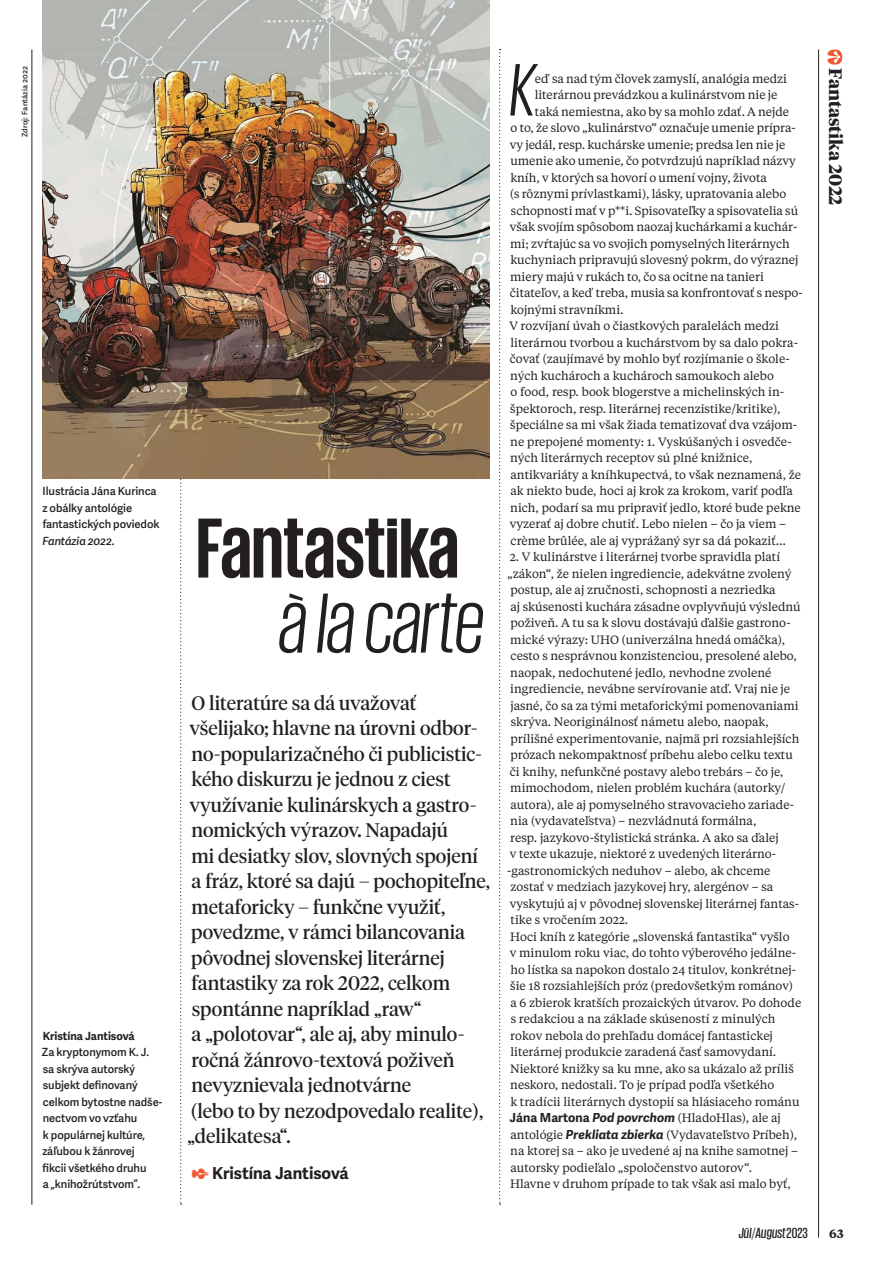
<style>
.page{position:relative;width:893px;height:1263px;background:#fff}
.page>*{position:absolute;margin:0;border:0;box-sizing:border-box;transform-origin:0 0}
.Headline-58{font:700 87px/75px "Giorgio Sans";letter-spacing:-.005em;color:#231f20;text-align:right}
.Text_Iniciala-Tight{font:italic 75.9px "Giorgio Sans";color:#231f20}
.Perex_13{font:19.5px/25.5px "Tiempos Headline";color:#231f20}
.t1{font:700 18px "Tiempos Headline";color:#231f20}
.Autor{font:700 16.5px "Adelle Sans";letter-spacing:-.005em;color:#231f20}
.t2{font:italic 500 15px "Giorgio Sans";letter-spacing:.01em;color:#231f20}
.Text-Tiempos-Stlpcek{font:12px/16.5px "Tiempos Text VF";color:#231f20}
.Text{font:12px/16.5px "Tiempos Text VF";color:#231f20}
.Text_Iniciala-Tight-2{font:12px "Tiempos Text VF";color:#231f20}
.t3{font:700 12px "Tiempos Text";color:#231f20}
.Bio___Popisky{font:600 11.25px/16.5px "Adelle Sans";letter-spacing:-.005em;color:#231f20}
.Bio___Popisky-2{font:700 11.25px "Adelle Sans";letter-spacing:-.005em;color:#231f20}
.t4{font:600 7.5px "Adelle Sans";letter-spacing:.02em;color:#231f20}
.s1{font-style:italic}
.s2{font-weight:400;font-style:italic}
.s3{font-family:"Ohno Blazeface 12 Point";font-weight:400;font-size:18px;color:#f05932}
.s4{font-family:"Adelle Sans";font-weight:700;font-size:12.45px}
.s5{font-family:"Adelle Sans";font-weight:700;font-style:italic;font-size:12.45px}
.s6{font-weight:400}
.s7{font-style:normal}
</style>
<div class="page">
<svg style="left:180px;top:478px;width:2px;height:727px"></svg>
<svg style="left:499px;top:49px;width:2px;height:1156px"></svg>
<img style="left:43px;top:0;width:446px;height:478px">
<svg style="left:827px;top:49px;width:15px;height:16px"></svg>
<hr style="left:32px;top:50px;width:1px;height:1155px;background:#231f20">
<hr style="left:818px;top:50px;width:1px;height:1188px;background:#231f20">
<p class="t4" style="left:21px;top:137px;width:73px;rotate:-90deg">Zdroj: Fantázia 2022</p>
<p class="Bio___Popisky" style="left:42px;top:483px;width:119px">Ilustrácia Jána Kurinca z obálky antológie fantastických poviedok<br><span class="s1">Fantázia 2022</span>.</p>
<p class="Bio___Popisky-2" style="left:43px;top:1029px;width:94px">Kristína Jantisová</p>
<p class="Bio___Popisky" style="left:42px;top:1044px;width:122px">Za kryptonymom K. J. sa skrýva autorský subjekt definovaný celkom bytostne nadše&shy;nectvom vo vzťahu<br>k populárnej kultúre, záľubou k žánrovej<br>fikcii všetkého druhu<br>a „knihožrútstvom“.</p>
<p class="Headline-58" style="left:196px;top:508px;width:289px">Fantastika <span class="s2">à la carte</span></p>
<p class="Perex_13" style="left:188px;top:689px;width:304px">O literatúre sa dá uvažovať všelijako; hlavne na úrovni odbor&shy;no-popularizačného či publicistic&shy;kého diskurzu je jednou z ciest využívanie kulinárskych a gastro&shy;nomických výrazov. Napadajú<br>mi desiatky slov, slovných spojení<br>a fráz, ktoré sa dajú – pochopiteľne, metaforicky – funkčne využiť, povedzme, v rámci bilancovania pôvodnej slovenskej literárnej fantastiky za rok 2022, celkom spontánne napríklad „raw“<br>a „polotovar“, ale aj, aby minulo&shy;ročná žánrovo-textová poživeň nevyznievala jednotvárne<br>(lebo to by nezodpovedalo realite), „delikatesa“.</p>
<p class="Autor" style="left:192px;top:1163px;width:158px"><span class="s3">✒</span> Kristína Jantisová</p>
<p class="Text_Iniciala-Tight" style="left:510px;top:53px;width:27px">K</p>
<p class="Text_Iniciala-Tight-2" style="left:535px;top:70px;width:253px">eď sa nad tým človek zamyslí, analógia medzi</p>
<p class="Text_Iniciala-Tight-2" style="left:535px;top:87px;width:244px">literárnou prevádzkou a kulinárstvom nie je</p>
<p class="Text_Iniciala-Tight-2" style="left:535px;top:103px;width:256px">taká nemiestna, ako by sa mohlo zdať. A nejde</p>
<p class="Text_Iniciala-Tight-2" style="left:511px;top:120px;width:287px">o to, že slovo „kulinárstvo“ označuje umenie prípra-</p>
<p class="Text_Iniciala-Tight-2" style="left:510px;top:136px;width:277px">vy jedál, resp. kuchárske umenie; predsa len nie je</p>
<p class="Text_Iniciala-Tight-2" style="left:510px;top:153px;width:287px">umenie ako umenie, čo potvrdzujú napríklad názvy</p>
<p class="Text_Iniciala-Tight-2" style="left:510px;top:169px;width:258px">kníh, v ktorých sa hovorí o umení vojny, života</p>
<p class="Text_Iniciala-Tight-2" style="left:510px;top:186px;width:278px">(s rôznymi prívlastkami), lásky, upratovania alebo</p>
<p class="Text_Iniciala-Tight-2" style="left:511px;top:202px;width:289px">schopnosti mať v p**i. Spisovateľky a spisovatelia sú</p>
<p class="Text_Iniciala-Tight-2" style="left:510px;top:219px;width:289px">však svojím spôsobom naozaj kuchárkami a kuchár-</p>
<p class="Text_Iniciala-Tight-2" style="left:510px;top:235px;width:281px">mi; zvŕtajúc sa vo svojich pomyselných literárnych</p>
<p class="Text_Iniciala-Tight-2" style="left:510px;top:252px;width:289px">kuchyniach pripravujú slovesný pokrm, do výraznej</p>
<p class="Text_Iniciala-Tight-2" style="left:510px;top:268px;width:255px">miery majú v rukách to, čo sa ocitne na tanieri</p>
<p class="Text_Iniciala-Tight-2" style="left:510px;top:285px;width:294px">čitateľov, a keď treba, musia sa konfrontovať s nespo-</p>
<p class="Text_Iniciala-Tight-2" style="left:510px;top:301px;width:115px">kojnými stravníkmi.</p>
<p class="Text-Tiempos-Stlpcek" style="left:509px;top:317px;width:293px">V rozvíjaní úvah o čiastkových paralelách medzi literárnou tvorbou a kuchárstvom by sa dalo pokra&shy;čovať (zaujímavé by mohlo byť rozjímanie o škole&shy;ných kuchároch a kuchároch samoukoch alebo<br>o food, resp. book blogerstve a michelinských in&shy;špektoroch, resp. literárnej recenzistike/kritike), špeciálne sa mi však žiada tematizovať dva vzájom&shy;ne prepojené momenty: 1. Vyskúšaných i osvedče&shy;ných literárnych receptov sú plné knižnice, antikvariáty a kníhkupectvá, to však neznamená, že ak niekto bude, hoci aj krok za krokom, variť podľa nich, podarí sa mu pripraviť jedlo, ktoré bude pekne vyzerať aj dobre chutiť. Lebo nielen – čo ja viem – crème brûlée, ale aj vyprážaný syr sa dá pokaziť…</p>
<p class="Text-Tiempos-Stlpcek" style="left:510px;top:548px;width:272px">2. V kulinárstve i literárnej tvorbe spravidla platí</p>
<p class="Text-Tiempos-Stlpcek" style="left:507px;top:564px;width:286px">„zákon“, že nielen ingrediencie, adekvátne zvolený</p>
<p class="Text-Tiempos-Stlpcek" style="left:510px;top:581px;width:267px">postup, ale aj zručnosti, schopnosti a nezriedka</p>
<p class="Text-Tiempos-Stlpcek" style="left:510px;top:597px;width:292px">aj skúsenosti kuchára zásadne ovplyvňujú výslednú</p>
<p class="Text-Tiempos-Stlpcek" style="left:510px;top:614px;width:282px">poživeň. A tu sa k slovu dostávajú ďalšie gastrono-</p>
<p class="Text-Tiempos-Stlpcek" style="left:510px;top:630px;width:276px">mické výrazy: UHO (univerzálna hnedá omáčka),</p>
<p class="Text-Tiempos-Stlpcek" style="left:511px;top:647px;width:288px">cesto s nesprávnou konzistenciou, presolené alebo,</p>
<p class="Text-Tiempos-Stlpcek" style="left:510px;top:663px;width:263px">naopak, nedochutené jedlo, nevhodne zvolené</p>
<p class="Text-Tiempos-Stlpcek" style="left:510px;top:680px;width:281px">ingrediencie, nevábne servírovanie atď. Vraj nie je</p>
<p class="Text-Tiempos-Stlpcek" style="left:510px;top:696px;width:290px">jasné, čo sa za tými metaforickými pomenovaniami</p>
<p class="Text-Tiempos-Stlpcek" style="left:511px;top:713px;width:260px">skrýva. Neoriginálnosť námetu alebo, naopak,</p>
<p class="Text-Tiempos-Stlpcek" style="left:510px;top:729px;width:290px">prílišné experimentovanie, najmä pri rozsiahlejších</p>
<p class="Text-Tiempos-Stlpcek" style="left:510px;top:746px;width:284px">prózach nekompaktnosť príbehu alebo celku textu</p>
<p class="Text-Tiempos-Stlpcek" style="left:510px;top:762px;width:275px">či knihy, nefunkčné postavy alebo trebárs – čo je,</p>
<p class="Text-Tiempos-Stlpcek" style="left:510px;top:779px;width:277px">mimochodom, nielen problém kuchára (autorky/</p>
<p class="Text-Tiempos-Stlpcek" style="left:510px;top:795px;width:285px">autora), ale aj pomyselného stravovacieho zariade-</p>
<p class="Text-Tiempos-Stlpcek" style="left:510px;top:812px;width:248px">nia (vydavateľstva) – nezvládnutá formálna,</p>
<p class="Text-Tiempos-Stlpcek" style="left:510px;top:828px;width:270px">resp. jazykovo-‑ štylistická stránka. A ako sa ďalej</p>
<p class="Text-Tiempos-Stlpcek" style="left:510px;top:845px;width:267px">v texte ukazuje, niektoré z uvedených literárno-</p>
<p class="Text-Tiempos-Stlpcek" style="left:512px;top:861px;width:260px">gastronomických neduhov – alebo, ak chceme</p>
<p class="Text-Tiempos-Stlpcek" style="left:510px;top:878px;width:264px">zostať v medziach jazykovej hry, alergénov – sa</p>
<p class="Text-Tiempos-Stlpcek" style="left:510px;top:894px;width:291px">vyskytujú aj v pôvodnej slovenskej literárnej fantas-</p>
<p class="Text-Tiempos-Stlpcek" style="left:511px;top:911px;width:119px">tike s vročením 2022.</p>
<p class="Text" style="left:510px;top:927px;width:293px">Hoci kníh z kategórie „slovenská fantastika“ vyšlo<br>v minulom roku viac, do tohto výberového jedálne&shy;ho lístka sa napokon dostalo 24 titulov, konkrétnej&shy;šie 18 rozsiahlejších próz (predovšetkým románov) a 6 zbierok kratších prozaických útvarov. Po dohode s redakciou a na základe skúseností z minulých rokov nebola do prehľadu domácej fantastickej literárnej produkcie zaradená časť samovydaní.<br>Niektoré knižky sa ku mne, ako sa ukázalo až príliš neskoro, nedostali. To je prípad podľa všetkého<br>k tradícii literárnych dystopií sa hlásiaceho románu <span class="s4">Jána Martona</span> <span class="s5">Pod povrchom</span> (HladoHlas), ale aj antológie <span class="s5">Prekliata zbierka</span> (Vydavateľstvo Príbeh), na ktorej sa – ako je uvedené aj na knihe samotnej – autorsky podieľalo „spoločenstvo autorov“.<br>Hlavne v druhom prípade to tak však asi malo byť,</p>
<p class="t1" style="left:848px;top:68px;width:139px;rotate:90deg">Fantastika 2022</p>
<p class="t2" style="left:739px;top:1225px;width:71px">Júl<span class="s6">/</span>August<span class="s7">2023</span></p>
<p class="t3" style="left:829px;top:1225px;width:16px">63</p>
</div>
